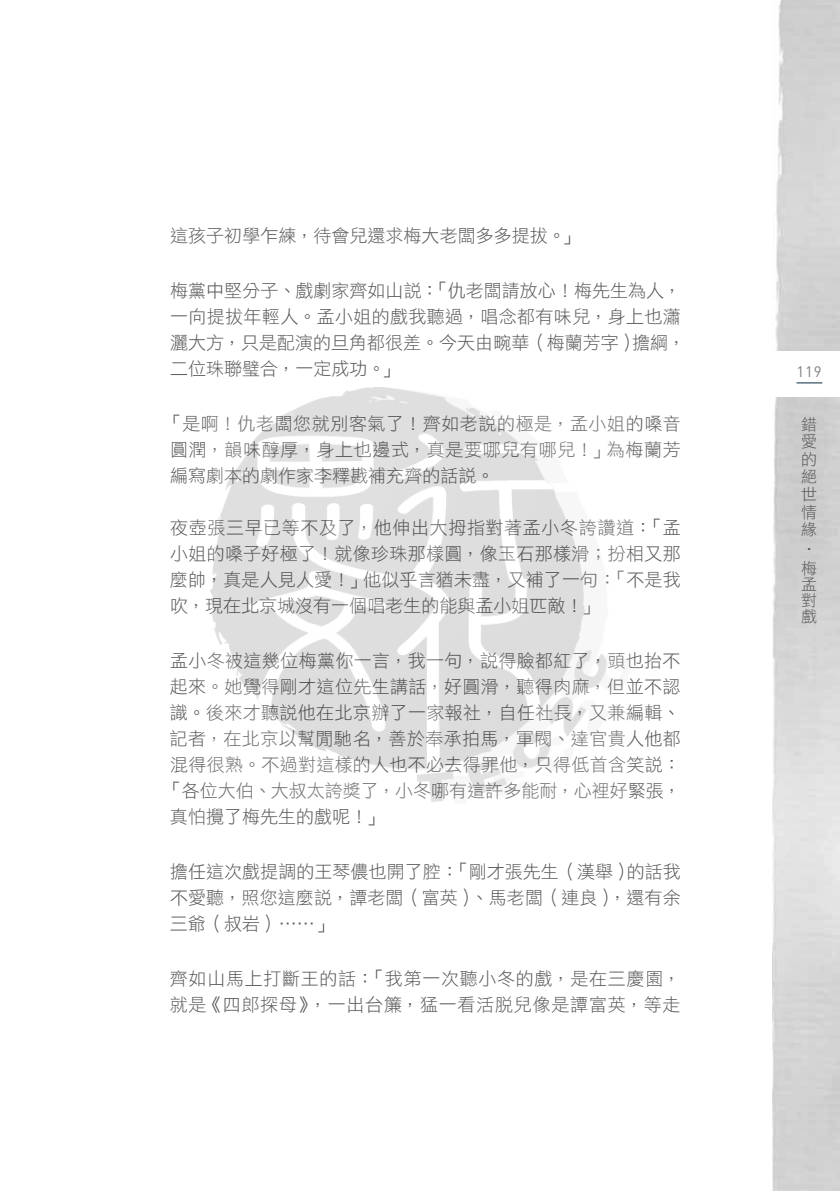
<style>
.page{position:relative;width:840px;height:1191px;background:#fff}
.page>*{position:absolute;margin:0;border:0;box-sizing:border-box;transform-origin:0 0}
.t1{font:18px/26px "DF Li Hei Std W3";letter-spacing:.015em;color:#595757;text-align:justify}
.t2{font:18px/26px "DF Li Hei Std W3";letter-spacing:.04em;color:#595757}
.t3{font:16px/17.6px "DF Li Hei Std W3";color:#595757;text-align:justify}
.t4{font:15px "DIN Pro";color:#807f80}
</style>
<div class="page">
<img style="left:772px;top:0;width:67px;height:1191px">
<div style="left:763px;top:352px;width:76px;height:45px;background:#fff"></div>
<svg style="left:796px;top:382px;width:25px;height:1px"></svg>
<img style="left:210px;top:387px;width:397px;height:415px">
<p class="t1" style="left:170px;top:223px;width:410px">這孩子初學乍練，待會兒還求梅大老闆多多提拔。」</p>
<p class="t1" style="left:170px;top:277px;width:516px;text-align:left">梅黨中堅分子、戲劇家齊如山說：「仇老闆請放心！梅先生為人，一向提拔年輕人。孟小姐的戲我聽過，唱念都有味兒，身上也瀟灑大方，只是配演的旦角都很差。今天由畹華（梅蘭芳字）擔綱，二位珠聯璧合，一定成功。」</p>
<p class="t1" style="left:165px;top:410px;width:517px">「是啊！仇老闆您就別客氣了！齊如老說的極是，孟小姐的嗓音圓潤，韻味醇厚，身上也邊式，真是要哪兒有哪兒！」為梅蘭芳編寫劇本的劇作家李釋戡補充齊的話說。</p>
<p class="t1" style="left:170px;top:514px;width:512px">夜壺張三早已等不及了，他伸出大拇指對著孟小冬誇讚道：「孟小姐的嗓子好極了！就像珍珠那樣圓，像玉石那樣滑；扮相又那麼帥，真是人見人愛！」他似乎言猶未盡，又補了一句：「不是我吹，現在北京城沒有一個唱老生的能與孟小姐匹敵！」</p>
<p class="t1" style="left:170px;top:647px;width:512px">孟小冬被這幾位梅黨你一言，我一句，說得臉都紅了，頭也抬不</p>
<p class="t1" style="left:170px;top:673px;width:512px">起來。她覺得剛才這位先生講話，好圓滑，聽得肉麻，但並不認</p>
<p class="t1" style="left:170px;top:699px;width:512px">識。後來才聽說他在北京辦了一家報社，自任社長，又兼編輯、</p>
<p class="t1" style="left:169px;top:725px;width:512px">記者，在北京以幫閒馳名，善於奉承拍馬，軍閥、達官貴人他都</p>
<p class="t1" style="left:170px;top:751px;width:512px">混得很熟。不過對這樣的人也不必去得罪他，只得低首含笑說：</p>
<p class="t1" style="left:164px;top:777px;width:517px">「各位大伯、大叔太誇獎了，小冬哪有這許多能耐，心裡好緊張，</p>
<p class="t1" style="left:170px;top:803px;width:215px">真怕攪了梅先生的戲呢！」</p>
<p class="t1" style="left:170px;top:858px;width:512px">擔任這次戲提調的王琴儂也開了腔：「剛才張先生（漢舉）的話我不愛聽，照您這麼說，譚老闆（富英）、馬老闆（連良），還有余三爺（叔岩）……」</p>
<p class="t2" style="left:170px;top:964px;width:512px">齊如山馬上打斷王的話：「我第一次聽小冬的戲，是在三慶園，就是《四郎探母》，一出台簾，猛一看活脫兒像是譚富英，等走</p>
<p class="t4" style="left:796px;top:361px;width:26px">119</p>
<p class="t3" style="left:800px;top:415px;width:17px">錯愛的絕世情緣</p>
<p class="t3" style="left:817px;top:540px;width:17px;rotate:90deg">‧</p>
<p class="t3" style="left:800px;top:559px;width:17px;line-height:16px">梅孟對戲</p>
</div>
